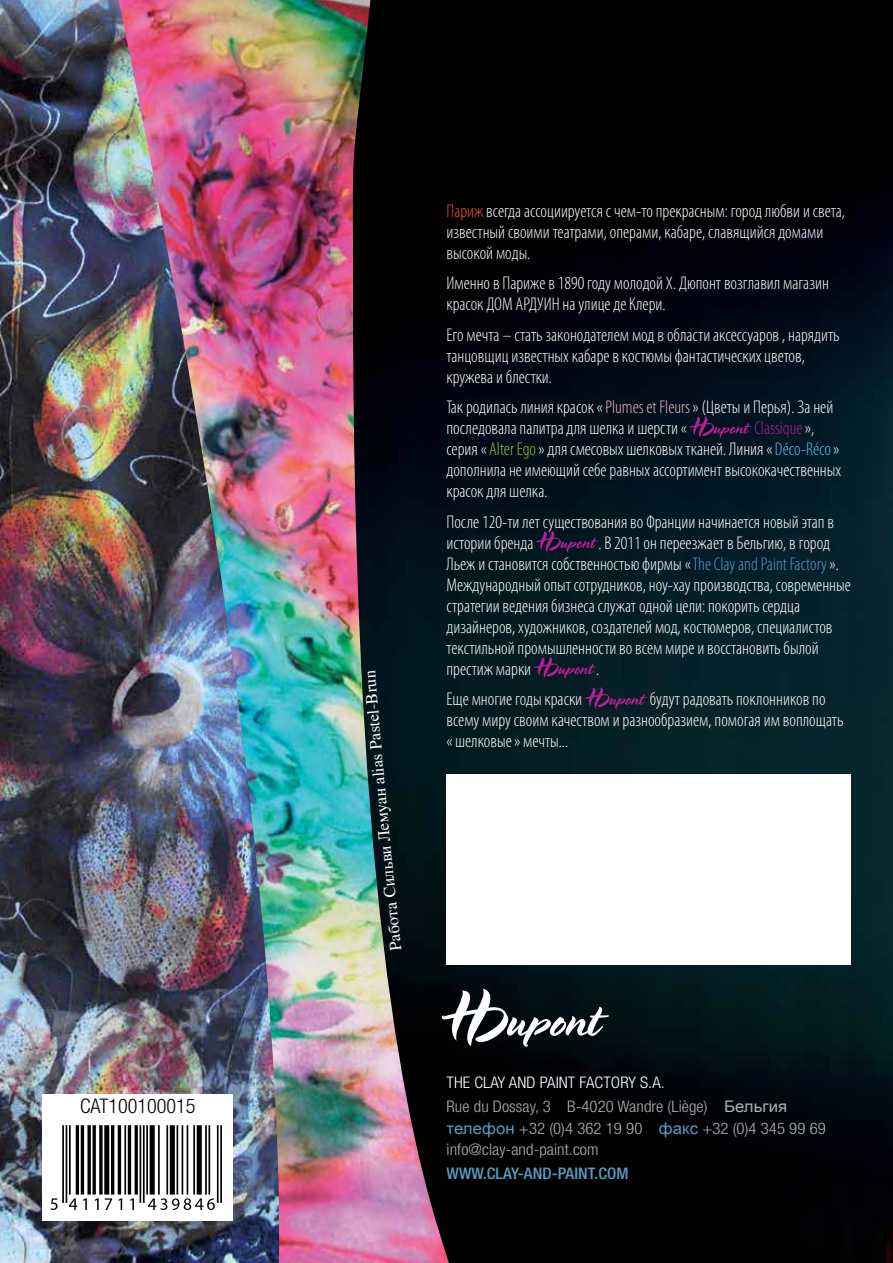
<style>
.page{position:relative;width:893px;height:1263px;background:#fff}
.page>*{position:absolute;margin:0;border:0;box-sizing:border-box;transform-origin:0 0}
.t1{font:300 condensed 20.1px "Helvetica Neue";color:#000}
.t2{font:300 condensed 18.45px/21px "Myriad Pro";color:#fff}
.t3{font:16.8px "Times";color:#fff}
.t4{font:300 condensed 15.9px/23.9px "Helvetica Neue";letter-spacing:.005em;color:#adafb2;scale:1.05 1}
.t5{font:500 condensed 15.9px "Helvetica Neue";letter-spacing:.005em;color:#569bbe;scale:1.05 1}
.s1{color:#f05133}
.s2{color:#f7b2bf}
.s3{color:#b41e8e}
.s4{color:#8dc63f}
.s5{color:#50c7e8}
.s6{color:#569bbe}
.s7{color:#fff}
.s8{font-family:"Arial";font-weight:400;font-stretch:normal}
.s9{font-family:"Arial";font-weight:400;font-stretch:normal;color:#569bbe}
</style>
<div class="page">
<img style="left:449px;top:0;width:444px;height:1263px">
<img style="left:281px;top:0;width:168px;height:1263px">
<img style="left:0;top:0;width:281px;height:1263px">
<svg style="left:689px;top:416px;width:62px;height:22px"></svg>
<svg style="left:536px;top:531px;width:62px;height:21px"></svg>
<svg style="left:534px;top:657px;width:62px;height:21px"></svg>
<svg style="left:585px;top:687px;width:62px;height:22px"></svg>
<div style="left:446px;top:774px;width:405px;height:191px;background:#fff"></div>
<svg style="left:442px;top:989px;width:167px;height:58px"></svg>
<div style="left:43px;top:1094px;width:190px;height:126px;background:#fff"></div>
<svg style="left:50px;top:1125px;width:172px;height:85px"></svg>
<svg style="left:367px;top:670px;width:10px;height:17px"></svg>
<p class="t1" style="left:80px;top:1094px;width:117px">CAT100100015</p>
<p class="t3" style="left:367px;top:824px;width:138px;rotate:-95deg">муан alias Pastel B- r</p>
<p class="t3" style="left:380px;top:952px;width:130px;rotate:-96deg">Работа Сильви Ле</p>
<p class="t2" style="left:446px;top:201px;width:400px"><span class="s1">Париж</span> всегда ассоциируется с чем-то прекрасным: город любви и света, известный своими театрами, операми, кабаре, славящийся домами высокой моды.</p>
<p class="t2" style="left:446px;top:273px;width:384px">Именно в Париже в 1890 году молодой Х. Дюпонт возглавил магазин красок ДОМ АРДУИН</p>
<p class="t2" style="left:446px;top:289px;width:395px;line-height:30.6px;text-indent:116px">на улице де Клери.<br>Его мечта – стать законодателем мод в области аксессуаров , нарядить</p>
<p class="t2" style="left:446px;top:346px;width:360px">танцовщиц известных кабаре в костюмы фантастических цветов, кружева и блестки.</p>
<p class="t2" style="left:446px;top:397px;width:388px">Так родилась линия красок «<span class="s2">Plumes et Fleurs</span>» (Цветы и Перья). За ней последовала палитра для шелка и шерсти «</p>
<p class="t2" style="left:446px;top:418px;width:396px;text-indent:308px"><span class="s3">Classique</span>», серия « <span class="s4">Alter Ego</span>» для смесовых шелковых тканей. Линия « <span class="s5">Déco-Réco</span>» дополнила не имеющий себе равных ассортимент высококачественных красок для шелка.</p>
<p class="t2" style="left:446px;top:512px;width:389px">После 120-ти лет существования во Франции начинается новый этап в истории бренда</p>
<p class="t2" style="left:446px;top:533px;width:406px;text-indent:152px">. В 2011 он переезжает в Бельгию, в город Льеж и становится собственностью фирмы «<span class="s6">The Clay and Paint Factory</span>».<br>Международный опыт сотрудников, ноу-хау производства, современные стратегии ведения бизнеса служат одной цели: покорить сердца дизайнеров, художников, создателей мод, костюмеров, специалистов текстильной промышленности во всем мире и восстановить былой престиж марки</p>
<p class="t2" style="left:596px;top:659px;width:5px">.</p>
<p class="t2" style="left:446px;top:689px;width:398px;text-indent:203px">будут радовать поклонников по всему миру своим качеством и разнообразием, помогая им воплощать «шелковые» мечты...</p>
<p class="t2" style="left:446px;top:689px;width:137px">Еще многие годы краски</p>
<p class="t4" style="left:446px;top:1071px;width:326px"><span class="s7">THE CLAY AND PAINT FACTORY S.A.<br></span>Rue du Dossay, 3 B-4020 Wandre (Liège) <span class="s8">Бельгия</span></p>
<p class="t4" style="left:446px;top:1117px;width:363px;line-height:21.6px"><span class="s9">телефон</span> +32 (0)4 362 19 90 <span class="s9">факс</span> +32 (0)4 345 99 69 info@clay-and-paint.com</p>
<p class="t5" style="left:446px;top:1164px;width:175px">WWW.CLAY-AND-PAINT.COM</p>
</div>
